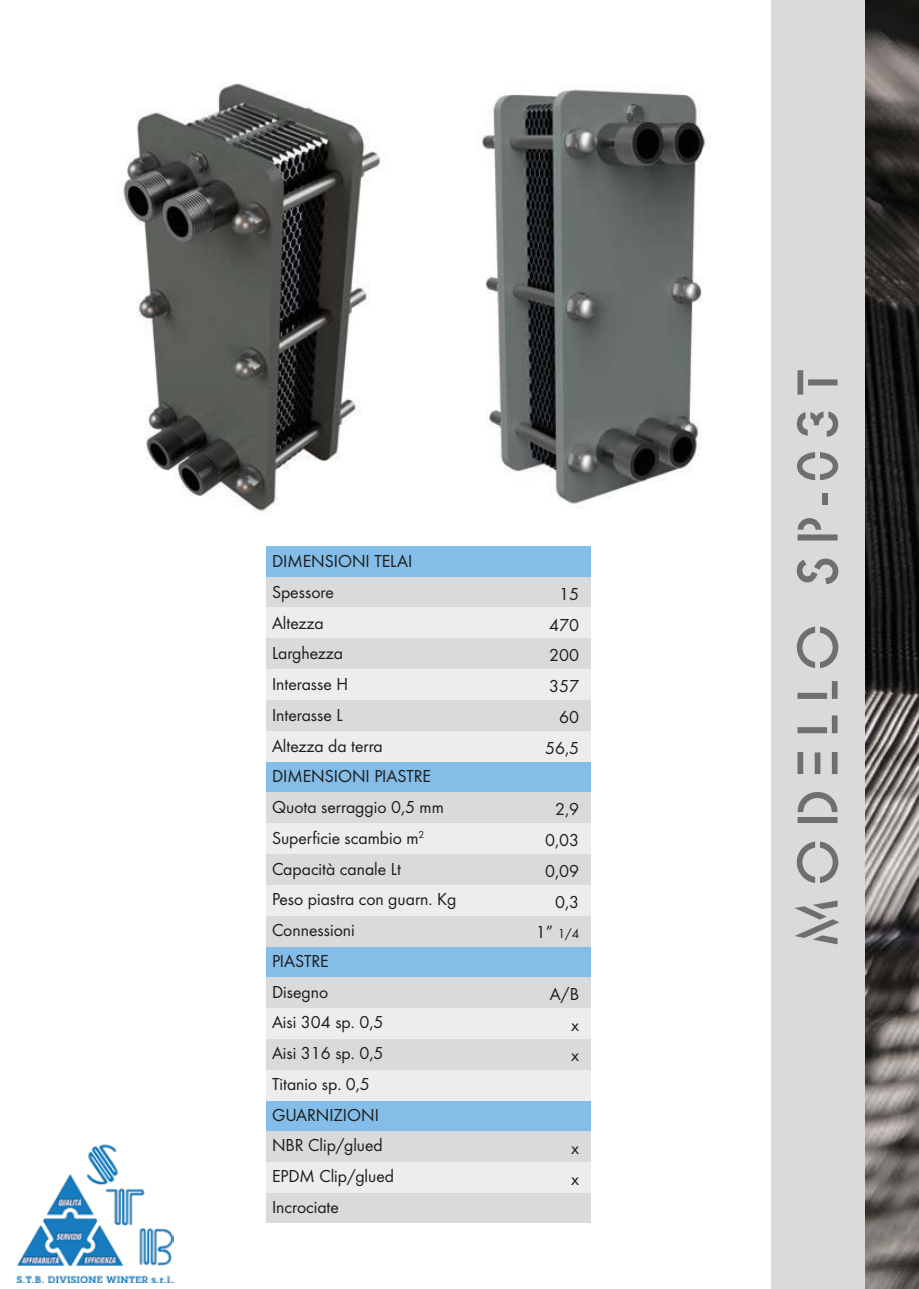
<style>
.page{position:relative;width:919px;height:1289px;background:#fff}
.page>*{position:absolute;margin:0;border:0;box-sizing:border-box;transform-origin:0 0}
.t1{font:500 60px "Futura Ste D";letter-spacing:.18em;color:#706f6f}
.t2{font:18px/30.8px "Futura Boo";color:#1d1d1b}
.t3{font:13.5px "Futura Boo";color:#1d1d1b}
.s1{font-size:18px}
</style>
<div class="page">
<div style="left:266px;top:546px;width:324px;height:30px;background:#84bde8"></div>
<div style="left:266px;top:576px;width:324px;height:31px;background:#dadada"></div>
<div style="left:266px;top:761px;width:324px;height:31px;background:#84bde8"></div>
<div style="left:266px;top:792px;width:324px;height:31px;background:#dadada"></div>
<div style="left:266px;top:823px;width:324px;height:31px;background:#ededed"></div>
<div style="left:266px;top:946px;width:324px;height:31px;background:#84bde8"></div>
<div style="left:266px;top:977px;width:324px;height:31px;background:#dadada"></div>
<div style="left:266px;top:1100px;width:324px;height:31px;background:#84bde8"></div>
<div style="left:266px;top:1131px;width:324px;height:31px;background:#dadada"></div>
<div style="left:266px;top:1192px;width:324px;height:30px;background:#dadada"></div>
<div style="left:266px;top:1161px;width:324px;height:31px;background:#ededed"></div>
<div style="left:266px;top:1008px;width:324px;height:30px;background:#ededed"></div>
<div style="left:266px;top:1038px;width:324px;height:31px;background:#dadada"></div>
<div style="left:266px;top:1069px;width:324px;height:31px;background:#ededed"></div>
<div style="left:266px;top:854px;width:324px;height:30px;background:#dadada"></div>
<div style="left:266px;top:884px;width:324px;height:31px;background:#ededed"></div>
<div style="left:266px;top:915px;width:324px;height:31px;background:#dadada"></div>
<div style="left:266px;top:607px;width:324px;height:31px;background:#ededed"></div>
<div style="left:266px;top:638px;width:324px;height:31px;background:#dadada"></div>
<div style="left:266px;top:669px;width:324px;height:31px;background:#ededed"></div>
<div style="left:266px;top:700px;width:324px;height:30px;background:#dadada"></div>
<div style="left:266px;top:730px;width:324px;height:31px;background:#ededed"></div>
<img style="left:864px;top:0;width:54px;height:1288px">
<div style="left:771px;top:0;width:93px;height:1288px;background:#dadada"></div>
<img style="left:123px;top:83px;width:257px;height:432px">
<img style="left:477px;top:88px;width:233px;height:416px">
<img style="left:16px;top:1144px;width:157px;height:138px">
<p class="t2" style="left:272px;top:544px;width:186px">DIMENSIONI TELAI<br>Spessore<br>Altezza<br>Larghezza<br>Interasse H<br>Interasse L<br>Altezza da terra<br>DIMENSIONI PIASTRE<br>Quota serraggio 0,5 mm<br>Superficie scambio m<sup>2<br></sup>Capacità canale Lt<br>Peso piastra con guarn. Kg<br>Connessioni<br>PIASTRE<br>Disegno<br>Aisi 304 sp. 0,5<br>Aisi 316 sp. 0,5<br>Titanio sp. 0,5<br>GUARNIZIONI<br>NBR Clip/glued<br>EPDM Clip/glued<br>Incrociate</p>
<p class="t2" style="left:545px;top:577px;width:35px;text-align:right">15<br>470<br>200<br>357<br>60<br>56,5</p>
<p class="t2" style="left:545px;top:793px;width:35px;text-align:center">2,9<br>0,03<br>0,09<br>0,3</p>
<p class="t3" style="left:536px;top:924px;width:45px"><span class="s1">1”</span> 1/4</p>
<p class="t2" style="left:571px;top:977px;width:10px;text-align:justify;text-indent:-21px">A/B x x</p>
<p class="t2" style="left:571px;top:1131px;width:10px">x x</p>
<h1 class="t1" style="left:781px;top:947px;width:579px;rotate:-90deg">MODELLO SP-03T</h1>
</div>
